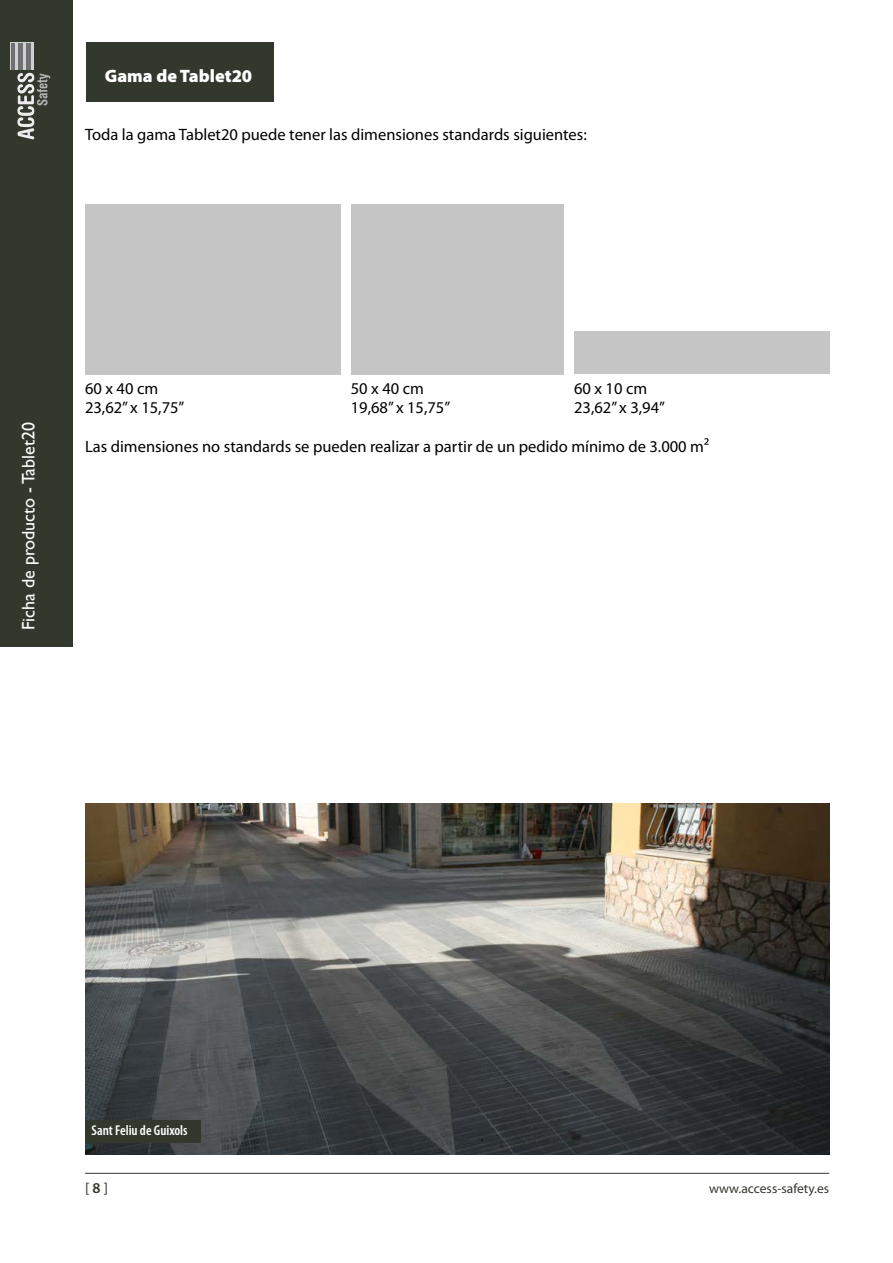
<style>
.page{position:relative;width:893px;height:1263px;background:#fff}
.page>*{position:absolute;margin:0;border:0;box-sizing:border-box;transform-origin:0 0}
.t1{font:18px "Gill Sans";color:#fff}
.t2{font:900 18px "Myriad Pro";color:#fff}
.t3{font:16.5px/19.5px "Myriad Pro";color:#000}
.t4{font:15px "Myriad Pro";color:#33382d}
.t5{font:600 condensed 14.25px "Myriad Pro";color:#fff}
.t6{font:13.5px "Myriad Pro";color:#33382d}
.s1{font-weight:600}
</style>
<div class="page">
<div style="left:0;top:0;width:72px;height:647px;background:#33382d"></div>
<svg style="left:17px;top:73px;width:33px;height:66px"></svg>
<svg style="left:15px;top:43px;width:19px;height:27px"></svg>
<hr style="left:11px;top:43px;width:4px;height:27px;background:#707073">
<hr style="left:18px;top:43px;width:4px;height:27px;background:#707073">
<hr style="left:26px;top:43px;width:4px;height:27px;background:#707073">
<hr style="left:85px;top:1173px;width:744px;height:1px;background:#33382d">
<div style="left:85px;top:204px;width:255px;height:170px;background:#c5c5c5"></div>
<div style="left:351px;top:204px;width:212px;height:170px;background:#c5c5c5"></div>
<div style="left:574px;top:332px;width:255px;height:42px;background:#c5c5c5"></div>
<img style="left:85px;top:803px;width:744px;height:351px">
<div style="left:85px;top:1120px;width:115px;height:22px;background:#33382d"></div>
<div style="left:86px;top:43px;width:188px;height:59px;background:#33382d"></div>
<p class="t2" style="left:105px;top:65px;width:149px">Gama de Tablet20</p>
<p class="t3" style="left:85px;top:125px;width:503px">Toda la gama Tablet20 puede tener las dimensiones standards siguientes:</p>
<p class="t1" style="left:18px;top:630px;width:209px;rotate:-90deg">Ficha de producto - Tablet20</p>
<p class="t3" style="left:85px;top:379px;width:101px">60 x 40 cm<br>23,62” x 15,75”</p>
<p class="t3" style="left:351px;top:379px;width:101px">50 x 40 cm<br>19,68” x 15,75”</p>
<p class="t3" style="left:574px;top:379px;width:92px">60 x 10 cm<br>23,62” x 3,94”</p>
<p class="t3" style="left:85px;top:437px;width:626px">Las dimensiones no standards se pueden realizar a partir de un pedido mínimo de 3.000 m²</p>
<p class="t5" style="left:91px;top:1122px;width:98px">Sant Feliu de Guixols</p>
<p class="t4" style="left:85px;top:1180px;width:24px">[ <span class="s1">8</span> ]</p>
<p class="t6" style="left:709px;top:1181px;width:122px">www.access-safety.es</p>
</div>
